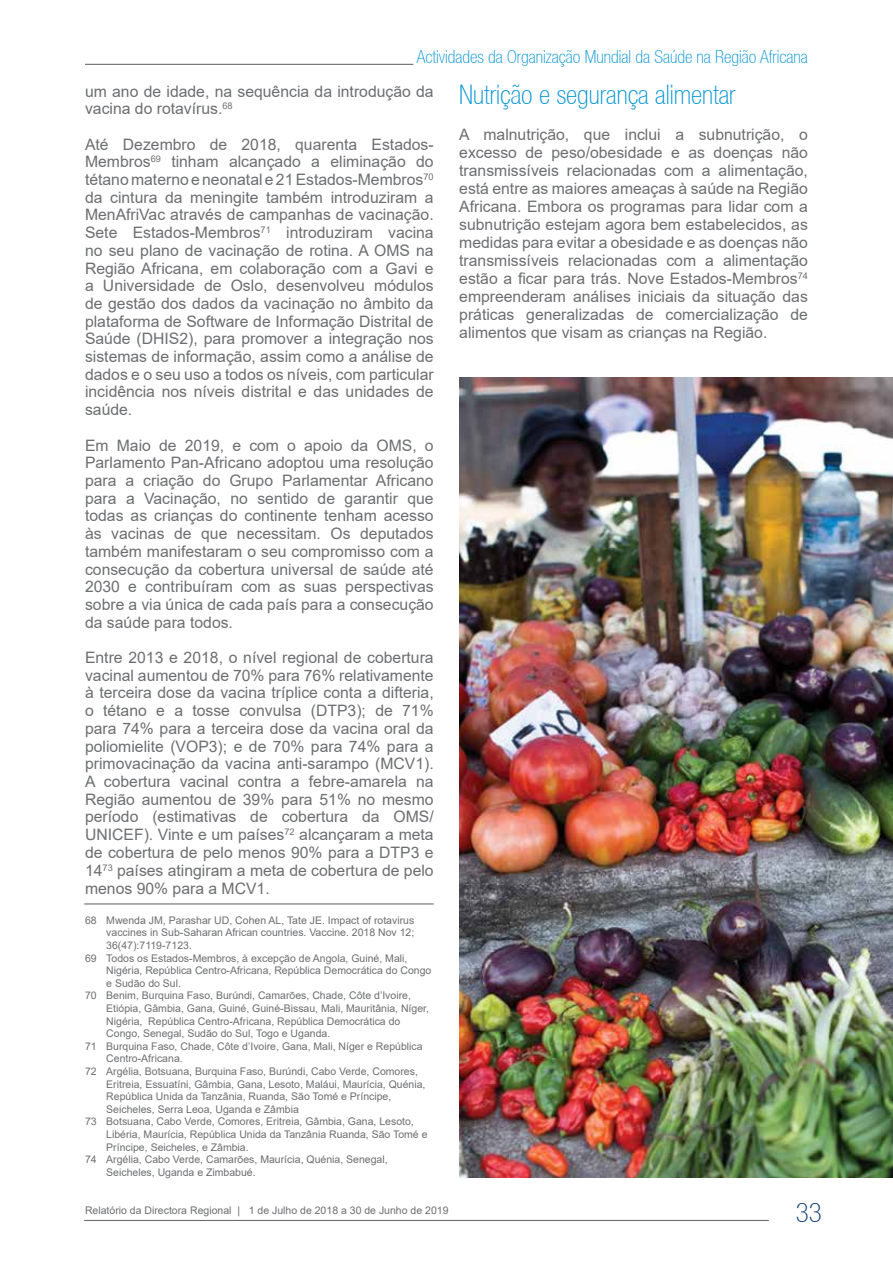
<style>
.page{position:relative;width:893px;height:1263px;background:#fff}
.page>*{position:absolute;margin:0;border:0;box-sizing:border-box;transform-origin:0 0}
.t1{font:100 condensed 27px "Helvetica 37";color:#0093d5}
.t2{font:100 condensed 27px "Helvetica 37";color:#043673}
.t3{font:100 condensed 18px "Helvetica 37";color:#0093d5}
.t4{font:15.75px/17.7px "Arial";color:#6d6e71;text-align:justify}
.t5{font:10.5px "Arial";color:#6d6e71}
</style>
<div class="page">
<hr style="left:84px;top:1220px;width:685px;height:1px;background:#6d6e71">
<hr style="left:85px;top:64px;width:328px;height:1px;background:#6d6e71">
<hr style="left:84px;top:903px;width:350px;height:1px;background:#6d6e71">
<img style="left:459px;top:377px;width:434px;height:801px">
<p class="t3" style="left:417px;top:47px;width:393px">Actividades da Organização Mundial da Saúde na Região Africana</p>
<p class="t4" style="left:85px;top:82px;width:350px">um ano de idade, na sequência da introdução da vacina do rotavírus.<sup>68</sup></p>
<p class="t4" style="left:85px;top:135px;width:350px">Até Dezembro de 2018, quarenta Estados-Membros<sup>69</sup> tinham alcançado a eliminação do tétano materno e neonatal e 21 Estados-Membros<sup>70 </sup>da cintura da meningite também introduziram a MenAfriVac através de campanhas de vacinação.<br>Sete Estados-Membros<sup>71</sup> introduziram vacina no seu plano de vacinação de rotina. A OMS na Região Africana, em colaboração com a Gavi e a Universidade de Oslo, desenvolveu módulos de gestão dos dados da vacinação no âmbito da plataforma de Software de Informação Distrital de Saúde (DHIS2), para promover a integração nos sistemas de informação, assim como a análise de dados e o seu uso a todos os níveis, com particular incidência nos níveis distrital e das unidades de saúde.</p>
<p class="t4" style="left:85px;top:436px;width:350px">Em Maio de 2019, e com o apoio da OMS, o Parlamento Pan-Africano adoptou uma resolução para a criação do Grupo Parlamentar Africano para a Vacinação, no sentido de garantir que todas as crianças do continente tenham acesso às vacinas de que necessitam. Os deputados também manifestaram o seu compromisso com a consecução da cobertura universal de saúde até 2030 e contribuíram com as suas perspectivas sobre a via única de cada país para a consecução da saúde para todos.</p>
<p class="t4" style="left:85px;top:648px;width:350px">Entre 2013 e 2018, o nível regional de cobertura vacinal aumentou de 70% para 76% relativamente à terceira dose da vacina tríplice conta a difteria, o tétano e a tosse convulsa (DTP3); de 71% para 74% para a terceira dose da vacina oral da poliomielite (VOP3); e de 70% para 74% para a primovacinação da vacina anti-sarampo (MCV1).<br>A cobertura vacinal contra a febre-amarela na Região aumentou de 39% para 51% no mesmo período (estimativas de cobertura da OMS/ UNICEF). Vinte e um países<sup>72</sup> alcançaram a meta de cobertura de pelo menos 90% para a DTP3 e 14<sup>73</sup> países atingiram a meta de cobertura de pelo menos 90% para a MCV1.</p>
<p class="t5" style="left:85px;top:913px;width:331px">68 Mwenda JM, Parashar UD, Cohen AL, Tate JE. Impact of rotavirus</p>
<p class="t5" style="left:106px;top:925px;width:309px">vaccines in Sub-Saharan African countries. Vaccine. 2018 Nov 12;</p>
<p class="t5" style="left:106px;top:938px;width:87px">36(47):7119-7123.</p>
<p class="t5" style="left:85px;top:951px;width:324px">69 Todos os Estados-Membros, à excepção de Angola, Guiné, Mali,</p>
<p class="t5" style="left:106px;top:963px;width:327px">Nigéria, República Centro-Africana, República Democrática do Congo</p>
<p class="t5" style="left:106px;top:976px;width:76px">e Sudão do Sul.</p>
<p class="t5" style="left:85px;top:988px;width:327px">70 Benim, Burquina Faso, Burúndi, Camarões, Chade, Côte d’Ivoire,</p>
<p class="t5" style="left:106px;top:1001px;width:324px">Etiópia, Gâmbia, Gana, Guiné, Guiné-Bissau, Mali, Mauritânia, Níger,</p>
<p class="t5" style="left:106px;top:1014px;width:296px">Nigéria, República Centro-Africana, República Democrática do</p>
<p class="t5" style="left:106px;top:1026px;width:225px">Congo, Senegal, Sudão do Sul, Togo e Uganda.</p>
<p class="t5" style="left:85px;top:1039px;width:339px">71 Burquina Faso, Chade, Côte d’Ivoire, Gana, Mali, Níger e República</p>
<p class="t5" style="left:106px;top:1051px;width:78px">Centro-Africana.</p>
<p class="t5" style="left:85px;top:1064px;width:334px">72 Argélia, Botsuana, Burquina Faso, Burúndi, Cabo Verde, Comores,</p>
<p class="t5" style="left:106px;top:1077px;width:321px">Eritreia, Essuatíni, Gâmbia, Gana, Lesoto, Maláui, Maurícia, Quénia,</p>
<p class="t5" style="left:106px;top:1089px;width:287px">República Unida da Tanzânia, Ruanda, São Tomé e Príncipe,</p>
<p class="t5" style="left:106px;top:1102px;width:194px">Seicheles, Serra Leoa, Uganda e Zâmbia</p>
<p class="t5" style="left:85px;top:1114px;width:330px">73 Botsuana, Cabo Verde, Comores, Eritreia, Gâmbia, Gana, Lesoto,</p>
<p class="t5" style="left:106px;top:1127px;width:323px">Libéria, Maurícia, República Unida da Tanzânia Ruanda, São Tomé e</p>
<p class="t5" style="left:106px;top:1140px;width:144px">Príncipe, Seicheles, e Zâmbia.</p>
<p class="t5" style="left:85px;top:1152px;width:304px">74 Argélia, Cabo Verde, Camarões, Maurícia, Quénia, Senegal,</p>
<p class="t5" style="left:106px;top:1165px;width:151px">Seicheles, Uganda e Zimbabué.</p>
<h1 class="t1" style="left:459px;top:80px;width:278px">Nutrição e segurança alimentar</h1>
<p class="t4" style="left:459px;top:126px;width:350px">A malnutrição, que inclui a subnutrição, o excesso de peso/obesidade e as doenças não transmissíveis relacionadas com a alimentação, está entre as maiores ameaças à saúde na Região Africana. Embora os programas para lidar com a subnutrição estejam agora bem estabelecidos, as medidas para evitar a obesidade e as doenças não transmissíveis relacionadas com a alimentação estão a ficar para trás. Nove Estados-Membros<sup>74 </sup>empreenderam análises iniciais da situação das práticas generalizadas de comercialização de alimentos que visam as crianças na Região.</p>
<p class="t5" style="left:85px;top:1203px;width:365px">Relatório da Directora Regional | 1 de Julho de 2018 a 30 de Junho de 2019</p>
<h1 class="t2" style="left:796px;top:1197px;width:27px">33</h1>
</div>
